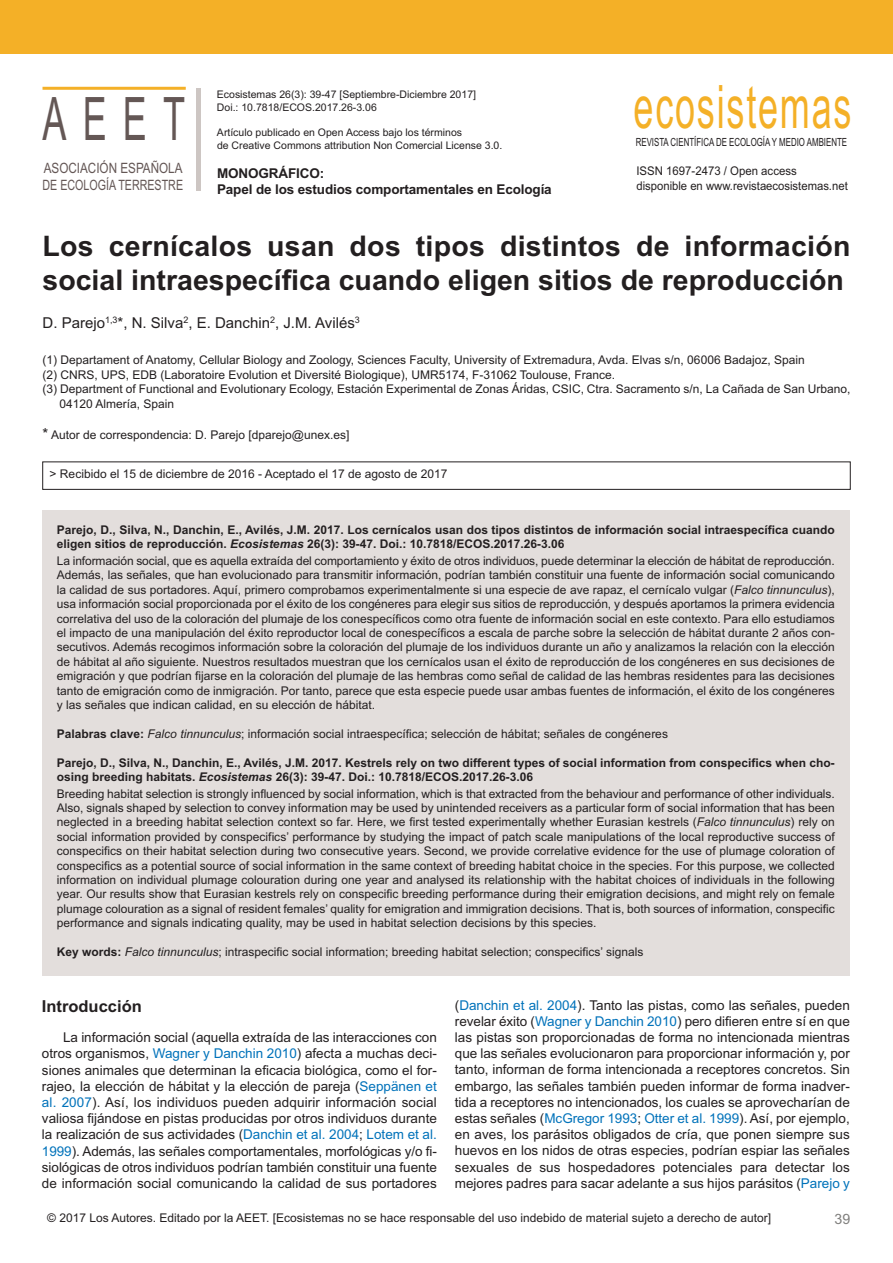
<style>
.page{position:relative;width:893px;height:1263px;background:#fff}
.page>*{position:absolute;margin:0;border:0;box-sizing:border-box;transform-origin:0 0}
.t1{font:60px "Arial";letter-spacing:.05em;color:#f4b027;scale:.6 1}
.t2{font:60px "Arial";color:#645755;scale:.6 1}
.t3{font:700 28.5px/34.2px "Arial";color:#231f20}
.t4{font:700 16.5px "Arial";color:#231f20}
.t5{font:15px "Arial";color:#231f20}
.t6{font:14.25px/17.1px "Arial";color:#645755;scale:.82 1}
.t7{font:14.25px "Arial";color:#7f7e7c}
.t8{font:13.5px/16.2px "Arial";letter-spacing:.005em;color:#231f20;text-align:justify}
.t9{font:700 13.5px/16px "Arial";letter-spacing:-.01em;color:#231f20}
.t10{font:12px/14.4px "Arial";color:#231f20;text-align:justify}
.t11{font:700 12px/14.4px "Arial";color:#231f20}
.t12{font:12px/14.4px "Arial";color:#231f20;scale:.95 1}
.t13{font:11.25px "Arial";color:#231f20;scale:.7 1}
.t14{font:10.5px/12.8px "Arial";color:#231f20}
.s1{font-size:15px}
.s2{font-style:italic}
.s3{font-weight:700}
.s4{color:#0072ba}
</style>
<div class="page">
<hr style="left:43px;top:87px;width:143px;height:3px;background:#f4b027">
<div style="left:196px;top:88px;width:5px;height:102px;background:#cdc6c3"></div>
<div style="left:0;top:0;width:893px;height:54px;background:#f4b027"></div>
<div style="left:43px;top:462px;width:807px;height:28px;border:1px solid #231f20"></div>
<div style="left:42px;top:510px;width:808px;height:466px;background:#e3dedc"></div>
<h1 class="t2" style="left:42px;top:84px;width:239px">AEET</h1>
<p class="t6" style="left:43px;top:159px;width:173px">ASOCIACIÓN ESPAÑOLA<br>DE ECOLOGÍA TERRESTRE</p>
<p class="t14" style="left:217px;top:88px;width:261px">Ecosistemas 26(3): 39-47 [Septiembre-Diciembre 2017]<br>Doi.: 10.7818/ECOS.2017.26-3.06</p>
<p class="t14" style="left:217px;top:126px;width:287px">Artículo publicado en Open Access bajo los términos<br>de Creative Commons attribution Non Comercial License 3.0.</p>
<p class="t9" style="left:217px;top:165px;width:336px">MONOGRÁFICO:<br>Papel de los estudios comportamentales en Ecología</p>
<h1 class="t1" style="left:633px;top:72px;width:365px">ecosistemas</h1>
<p class="t13" style="left:636px;top:135px;width:303px">REVISTA CIENTÍFICA DE ECOLOGÍA Y MEDIO AMBIENTE</p>
<p class="t12" style="left:636px;top:164px;width:224px">ISSN 1697-2473 / Open access disponible en www.revistaecosistemas.net</p>
<h2 class="t3" style="left:43px;top:229px;width:809px">Los cernícalos usan dos tipos distintos de información social intraespecífica cuando eligen sitios de reproducción</h2>
<p class="t5" style="left:43px;top:314px;width:319px">D. Parejo<sup>1,3</sup>*, N. Silva<sup>2</sup>, E. Danchin<sup>2</sup>, J.M. Avilés<sup>3</sup></p>
<p class="t10" style="left:43px;top:353px;width:764px">(1) Departament of Anatomy, Cellular Biology and Zoology, Sciences Faculty, University of Extremadura, Avda. Elvas s/n, 06006 Badajoz, Spain</p>
<p class="t10" style="left:43px;top:367px;width:574px">(2) CNRS, UPS, EDB (Laboratoire Evolution et Diversité Biologique), UMR5174, F-31062 Toulouse, France.</p>
<p class="t10" style="left:43px;top:382px;width:809px">(3) Department of Functional and Evolutionary Ecology, Estación Experimental de Zonas Áridas, CSIC, Ctra. Sacramento s/n, La Cañada de San Urbano,</p>
<p class="t10" style="left:60px;top:396px;width:116px">04120 Almería, Spain</p>
<p class="t10" style="left:43px;top:427px;width:308px"><span class="s1">*</span> Autor de correspondencia: D. Parejo [dparejo@unex.es]</p>
<p class="t10" style="left:50px;top:467px;width:399px">&gt; Recibido el 15 de diciembre de 2016 - Aceptado el 17 de agosto de 2017</p>
<p class="t11" style="left:57px;top:523px;width:779px">Parejo, D., Silva, N., Danchin, E., Avilés, J.M. 2017. Los cernícalos usan dos tipos distintos de información social intraespecífica cuando eligen sitios de reproducción. <span class="s2">Ecosistemas</span> 26(3): 39-47. Doi.: 10.7818/ECOS.2017.26-3.06</p>
<p class="t10" style="left:57px;top:554px;width:779px">La información social, que es aquella extraída del comportamiento y éxito de otros individuos, puede determinar la elección de hábitat de reproducción.<br>Además, las señales, que han evolucionado para transmitir información, podrían también constituir una fuente de información social comunicando la calidad de sus portadores. Aquí, primero comprobamos experimentalmente si una especie de ave rapaz, el cernícalo vulgar (<span class="s2">Falco tinnunculus</span>), usa información social proporcionada por el éxito de los congéneres para elegir sus sitios de reproducción, y después aportamos la primera evidencia correlativa del uso de la coloración del plumaje de los conespecíficos como otra fuente de información social en este contexto. Para ello estudiamos el impacto de una manipulación del éxito reproductor local de conespecíficos a escala de parche sobre la selección de hábitat durante 2 años con&shy;secutivos. Además recogimos información sobre la coloración del plumaje de los individuos durante un año y analizamos la relación con la elección de hábitat al año siguiente. Nuestros resultados muestran que los cernícalos usan el éxito de reproducción de los congéneres en sus decisiones de emigración y que podrían fijarse en la coloración del plumaje de las hembras como señal de calidad de las hembras residentes para las decisiones tanto de emigración como de inmigración. Por tanto, parece que esta especie puede usar ambas fuentes de información, el éxito de los congéneres y las señales que indican calidad, en su elección de hábitat.</p>
<p class="t10" style="left:57px;top:726px;width:613px"><span class="s3">Palabras clave:</span> <span class="s2">Falco tinnunculus</span>; información social intraespecífica; selección de hábitat; señales de congéneres</p>
<p class="t11" style="left:57px;top:755px;width:779px">Parejo, D., Silva, N., Danchin, E., Avilés, J.M. 2017. Kestrels rely on two different types of social information from conspecifics when cho&shy;osing breeding habitats. <span class="s2">Ecosistemas</span> 26(3): 39-47. Doi.: 10.7818/ECOS.2017.26-3.06</p>
<p class="t10" style="left:57px;top:786px;width:779px">Breeding habitat selection is strongly influenced by social information, which is that extracted from the behaviour and performance of other individuals.<br>Also, signals shaped by selection to convey information may be used by unintended receivers as a particular form of social information that has been neglected in a breeding habitat selection context so far. Here, we first tested experimentally whether Eurasian kestrels (<span class="s2">Falco tinnunculus</span>) rely on social information provided by conspecifics’ performance by studying the impact of patch scale manipulations of the local reproductive success of conspecifics on their habitat selection during two consecutive years. Second, we provide correlative evidence for the use of plumage coloration of conspecifics as a potential source of social information in the same context of breeding habitat choice in the species. For this purpose, we collected information on individual plumage colouration during one year and analysed its relationship with the habitat choices of individuals in the following year. Our results show that Eurasian kestrels rely on conspecific breeding performance during their emigration decisions, and might rely on female plumage colouration as a signal of resident females’ quality for emigration and immigration decisions. That is, both sources of information, conspecific performance and signals indicating quality, may be used in habitat selection decisions by this species.</p>
<p class="t10" style="left:57px;top:944px;width:588px"><span class="s3">Key words:</span> <span class="s2">Falco tinnunculus</span>; intraspecific social information; breeding habitat selection; conspecifics’ signals</p>
<h3 class="t4" style="left:42px;top:996px;width:101px">Introducción</h3>
<p class="t8" style="left:42px;top:1029px;width:396px;text-indent:21px">La información social (aquella extraída de las interacciones con otros organismos, <span class="s4">Wagner y Danchin 2010</span>) afecta a muchas deci&shy;siones animales que determinan la eficacia biológica, como el for&shy;rajeo, la elección de hábitat y la elección de pareja (<span class="s4">Seppänen et al. 2007</span>). Así, los individuos pueden adquirir información social valiosa fijándose en pistas producidas por otros individuos durante la realización de sus actividades (<span class="s4">Danchin et al. 2004</span>; <span class="s4">Lotem et al.<br>1999</span>). Además, las señales comportamentales, morfológicas y/o fi&shy;siológicas de otros individuos podrían también constituir una fuente de información social comunicando la calidad de sus portadores</p>
<p class="t8" style="left:455px;top:997px;width:396px">(<span class="s4">Danchin et al. 2004</span>). Tanto las pistas, como las señales, pueden revelar éxito (<span class="s4">Wagner y Danchin 2010</span>) pero difieren entre sí en que las pistas son proporcionadas de forma no intencionada mientras que las señales evolucionaron para proporcionar información y, por tanto, informan de forma intencionada a receptores concretos. Sin embargo, las señales también pueden informar de forma inadver&shy;tida a receptores no intencionados, los cuales se aprovecharían de estas señales (<span class="s4">McGregor 1993</span>; <span class="s4">Otter et al. 1999</span>). Así, por ejemplo, en aves, los parásitos obligados de cría, que ponen siempre sus huevos en los nidos de otras especies, podrían espiar las señales sexuales de sus hospedadores potenciales para detectar los mejores padres para sacar adelante a sus hijos parásitos (<span class="s4">Parejo y</span></p>
<p class="t10" style="left:47px;top:1210px;width:725px">© 2017 Los Autores. Editado por la AEET. [Ecosistemas no se hace responsable del uso indebido de material sujeto a derecho de autor]</p>
<p class="t7" style="left:835px;top:1210px;width:17px">39</p>
</div>
